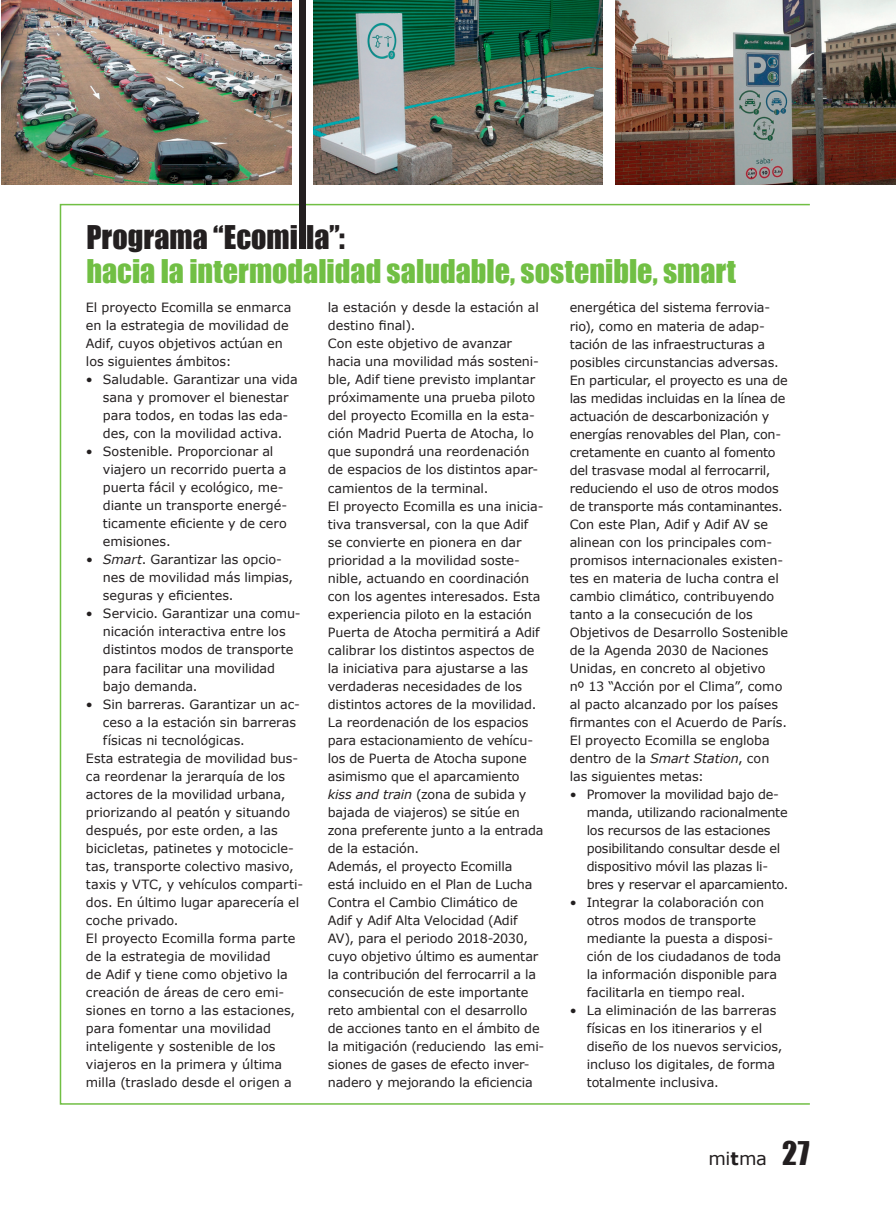
<style>
.page{position:relative;width:896px;height:1215px;background:#fff}
.page>*{position:absolute;margin:0;border:0;box-sizing:border-box;transform-origin:0 0}
.t1{font:30px "Impact";color:#71bf44}
.t2{font:30px "Impact";color:#231f20}
.t3{font:18px "Verdana";color:#231f20}
.t4{font:12.75px/18px "Verdana";letter-spacing:-.005em;color:#231f20}
.s1{font-style:italic}
.s2{font-weight:700}
.s3{font-family:"Impact";font-size:30px}
</style>
<div class="page">
<img style="left:615px;top:0;width:280px;height:184px">
<img style="left:313px;top:0;width:289px;height:184px">
<img style="left:1px;top:0;width:291px;height:184px">
<div style="left:299px;top:0;width:6px;height:249px;background:#231f20"></div>
<h1 class="t2" style="left:86px;top:214px;width:260px">Programa “Ecomi la”:</h1>
<h1 class="t1" style="left:86px;top:248px;width:651px">hacia la intermodalidad saludable, sostenible, smart</h1>
<p class="t4" style="left:86px;top:299px;width:207px">El proyecto Ecomilla se enmarca en la estrategia de movilidad de<br>Adif, cuyos objetivos actúan en los siguientes ámbitos:</p>
<p class="t4" style="left:103px;top:371px;width:196px;text-indent:-17px">• Saludable. Garantizar una vida sana y promover el bienestar para todos, en todas las eda&shy;des, con la movilidad activa.</p>
<p class="t4" style="left:103px;top:443px;width:186px;text-indent:-17px">• Sostenible. Proporcionar al viajero un recorrido puerta a puerta fácil y ecológico, me&shy;diante un transporte energé&shy;ticamente eficiente y de cero emisiones.</p>
<p class="t4" style="left:103px;top:551px;width:192px;text-indent:-17px"><span class="s1">• Smart</span>. Garantizar las opcio&shy;nes de movilidad más limpias, seguras y eficientes.</p>
<p class="t4" style="left:103px;top:605px;width:199px;text-indent:-17px">• Servicio. Garantizar una comu&shy;nicación interactiva entre los distintos modos de transporte para facilitar una movilidad bajo demanda.</p>
<p class="t4" style="left:86px;top:695px;width:215px">• Sin barreras. Garantizar un ac-</p>
<p class="t4" style="left:103px;top:713px;width:194px">ceso a la estación sin barreras</p>
<p class="t4" style="left:103px;top:731px;width:143px">físicas ni tecnológicas.</p>
<p class="t4" style="left:86px;top:749px;width:214px">Esta estrategia de movilidad bus-</p>
<p class="t4" style="left:86px;top:767px;width:201px">ca reordenar la jerarquía de los</p>
<p class="t4" style="left:86px;top:785px;width:201px">actores de la movilidad urbana,</p>
<p class="t4" style="left:86px;top:803px;width:206px">priorizando al peatón y situando</p>
<p class="t4" style="left:86px;top:821px;width:193px">después, por este orden, a las</p>
<p class="t4" style="left:86px;top:839px;width:209px">bicicletas, patinetes y motocicle-</p>
<p class="t4" style="left:86px;top:857px;width:209px">tas, transporte colectivo masivo,</p>
<p class="t4" style="left:86px;top:875px;width:219px">taxis y VTC, y vehículos comparti-</p>
<p class="t4" style="left:86px;top:893px;width:215px">dos. En último lugar aparecería el</p>
<p class="t4" style="left:86px;top:911px;width:94px">coche privado.</p>
<p class="t4" style="left:86px;top:929px;width:211px">El proyecto Ecomilla forma parte</p>
<p class="t4" style="left:86px;top:947px;width:186px">de la estrategia de movilidad</p>
<p class="t4" style="left:86px;top:965px;width:203px">de Adif y tiene como objetivo la</p>
<p class="t4" style="left:86px;top:983px;width:200px">creación de áreas de cero emi-</p>
<p class="t4" style="left:86px;top:1001px;width:211px">siones en torno a las estaciones,</p>
<p class="t4" style="left:86px;top:1019px;width:186px">para fomentar una movilidad</p>
<p class="t4" style="left:86px;top:1037px;width:191px">inteligente y sostenible de los</p>
<p class="t4" style="left:86px;top:1055px;width:198px">viajeros en la primera y última</p>
<p class="t4" style="left:86px;top:1073px;width:207px">milla (traslado desde el origen a</p>
<p class="t4" style="left:328px;top:299px;width:218px">la estación y desde la estación al destino final).<br>Con este objetivo de avanzar hacia una movilidad más sosteni&shy;ble, Adif tiene previsto implantar próximamente una prueba piloto del proyecto Ecomilla en la esta&shy;ción Madrid Puerta de Atocha, lo que supondrá una reordenación de espacios de los distintos apar&shy;camientos de la terminal.<br>El proyecto Ecomilla es una inicia&shy;tiva transversal, con la que Adif se convierte en pionera en dar prioridad a la movilidad soste&shy;nible, actuando en coordinación con los agentes interesados. Esta experiencia piloto en la estación<br>Puerta de Atocha permitirá a Adif calibrar los distintos aspectos de la iniciativa para ajustarse a las verdaderas necesidades de los distintos actores de la movilidad.<br>La reordenación de los espacios para estacionamiento de vehícu&shy;los de Puerta de Atocha supone asimismo que el aparcamiento <span class="s1">kiss and train</span> (zona de subida y bajada de viajeros) se sitúe en zona preferente junto a la entrada de la estación.<br>Además, el proyecto Ecomilla<br>está incluido en el Plan de Lucha<br>Contra el Cambio Climático de<br>Adif y Adif Alta Velocidad (Adif<br>AV), para el periodo 2018-2030, cuyo objetivo último es aumentar la contribución del ferrocarril a la consecución de este importante reto ambiental con el desarrollo de acciones tanto en el ámbito de la mitigación (reduciendo las emi&shy;siones de gases de efecto inver&shy;nadero y mejorando la eficiencia</p>
<p class="t4" style="left:569px;top:299px;width:220px">energética del sistema ferrovia&shy;rio), como en materia de adap&shy;tación de las infraestructuras a posibles circunstancias adversas.<br>En particular, el proyecto es una de las medidas incluidas en la línea de actuación de descarbonización y energías renovables del Plan, con&shy;cretamente en cuanto al fomento del trasvase modal al ferrocarril, reduciendo el uso de otros modos de transporte más contaminantes.<br>Con este Plan, Adif y Adif AV se alinean con los principales com&shy;promisos internacionales existen&shy;tes en materia de lucha contra el cambio climático, contribuyendo tanto a la consecución de los<br>Objetivos de Desarrollo Sostenible de la Agenda 2030 de Naciones<br>Unidas, en concreto al objetivo<br>nº 13 “Acción por el Clima”, como al pacto alcanzado por los países firmantes con el Acuerdo de París.<br>El proyecto Ecomilla se engloba dentro de la <span class="s1">Smart Station</span>, con las siguientes metas:</p>
<p class="t4" style="left:586px;top:785px;width:203px;text-indent:-17px">• Promover la movilidad bajo de&shy;manda, utilizando racionalmente los recursos de las estaciones posibilitando consultar desde el dispositivo móvil las plazas li&shy;bres y reservar el aparcamiento.</p>
<p class="t4" style="left:586px;top:893px;width:196px;text-indent:-17px">• Integrar la colaboración con otros modos de transporte mediante la puesta a disposi&shy;ción de los ciudadanos de toda la información disponible para facilitarla en tiempo real.</p>
<p class="t4" style="left:586px;top:1001px;width:197px;text-indent:-17px">• La eliminación de las barreras físicas en los itinerarios y el diseño de los nuevos servicios, incluso los digitales, de forma totalmente inclusiva.</p>
<h2 class="t3" style="left:708px;top:1146px;width:103px">mi<span class="s2">t</span>ma <span class="s3">27</span></h2>
</div>
